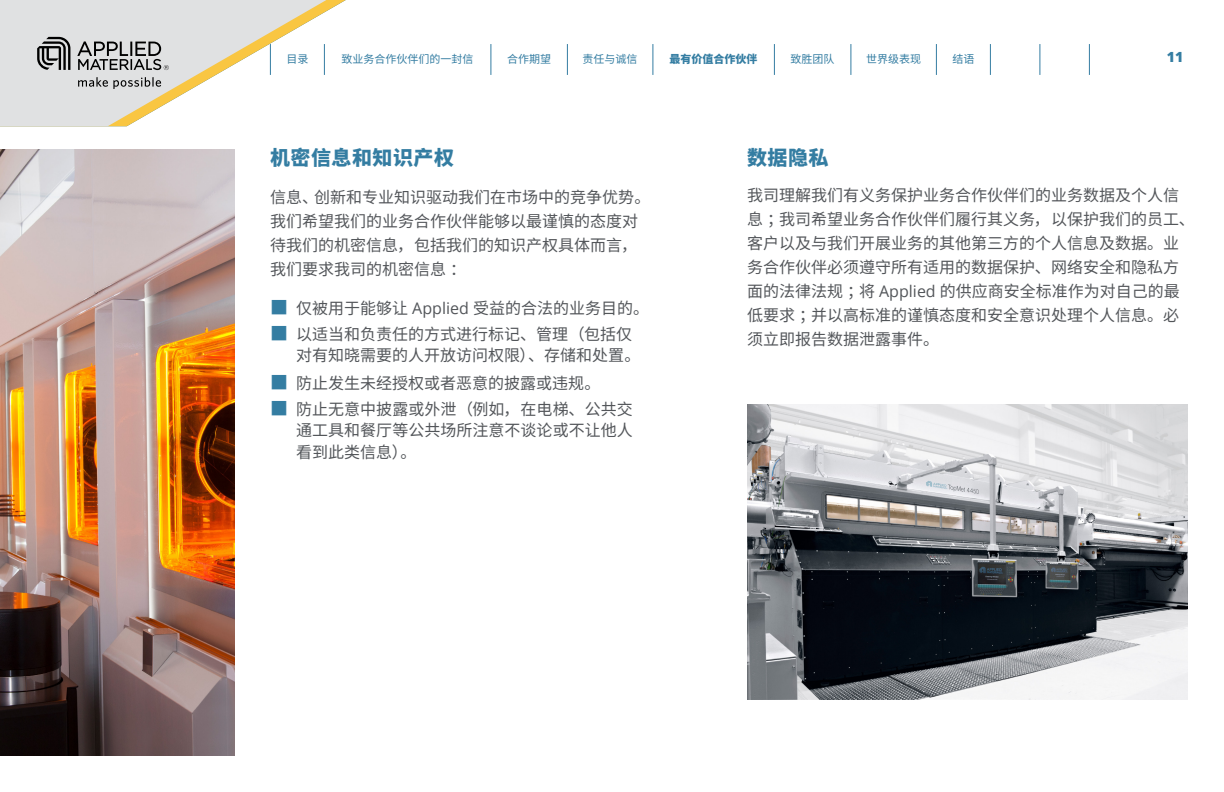
<style>
.page{position:relative;width:1224px;height:792px;background:#fff}
.page>*{position:absolute;margin:0;border:0;box-sizing:border-box;transform-origin:0 0}
.t1{font:800 20px "Source Han Sans CN";letter-spacing:.025em;color:#347da2}
.t2{font:16px/24px "Source Han Sans CN";color:#53565a}
.t3{font:800 14px "Open Sans";color:#347da2}
.t4{font:11px "Source Han Sans CN";color:#347da2}
.t5{font:800 11px "Source Han Sans CN";color:#347da2}
.s1{font-size:18px;color:#347da2}
.s2{font-family:"Open Sans"}
</style>
<div class="page">
<svg style="left:0;top:0;width:333px;height:127px;fill:#e0e1e2"></svg>
<svg style="left:78px;top:77px;width:83px;height:12px"></svg>
<svg style="left:37px;top:37px;width:33px;height:33px"></svg>
<svg style="left:77px;top:41px;width:92px;height:29px;background:#9fa0a0"></svg>
<hr style="left:270px;top:44px;width:1px;height:31px;background:#347da2">
<hr style="left:324px;top:44px;width:1px;height:31px;background:#347da2">
<hr style="left:491px;top:44px;width:1px;height:31px;background:#347da2">
<hr style="left:567px;top:44px;width:1px;height:31px;background:#347da2">
<hr style="left:653px;top:44px;width:1px;height:31px;background:#347da2">
<hr style="left:774px;top:44px;width:1px;height:31px;background:#347da2">
<hr style="left:851px;top:44px;width:1px;height:31px;background:#347da2">
<hr style="left:936px;top:44px;width:1px;height:31px;background:#347da2">
<hr style="left:990px;top:44px;width:1px;height:31px;background:#347da2">
<hr style="left:1040px;top:44px;width:1px;height:31px;background:#347da2">
<hr style="left:1089px;top:44px;width:1px;height:31px;background:#347da2">
<img style="left:0;top:150px;width:234px;height:606px">
<img style="left:747px;top:405px;width:441px;height:295px">
<p class="t4" style="left:286px;top:53px;width:23px">目录</p>
<p class="t4" style="left:342px;top:53px;width:133px">致业务合作伙伴们的一封信</p>
<p class="t4" style="left:507px;top:53px;width:46px">合作期望</p>
<p class="t4" style="left:583px;top:53px;width:56px">责任与诚信</p>
<p class="t5" style="left:670px;top:53px;width:89px">最有价值合作伙伴</p>
<p class="t4" style="left:791px;top:53px;width:45px">致胜团队</p>
<p class="t4" style="left:866px;top:53px;width:56px">世界级表现</p>
<p class="t4" style="left:952px;top:53px;width:23px">结语</p>
<p class="t3" style="left:1167px;top:46px;width:18px">11</p>
<p class="t1" style="left:270px;top:146px;width:186px">机密信息和知识产权</p>
<p class="t2" style="left:270px;top:186px;width:382px">信息、创新和专业知识驱动我们在市场中的竞争优势。我们希望我们的业务合作伙伴能够以最谨慎的态度对待我们的机密信息，包括我们的知识产权具体而言，我们要求我司的机密信息：</p>
<p class="t2" style="left:270px;top:296px;width:381px"><span class="s1">■</span> 仅被用于能够让 <span class="s2">Applied</span> 受益的合法的业务目的。</p>
<p class="t2" style="left:296px;top:324px;width:346px;line-height:21px;text-indent:-26px"><span class="s1">■</span> 以适当和负责任的方式进行标记、管理（包括仅对有知晓需要的人开放访问权限）、存储和处置。</p>
<p class="t2" style="left:270px;top:371px;width:332px"><span class="s1">■</span> 防止发生未经授权或者恶意的披露或违规。</p>
<p class="t2" style="left:296px;top:399px;width:338px;line-height:21.5px;text-align:justify;text-indent:-26px"><span class="s1">■</span> 防止无意中披露或外泄（例如，在电梯、公共交通工具和餐厅等公共场所注意不谈论或不让他人看到此类信息）。</p>
<p class="t1" style="left:747px;top:146px;width:83px">数据隐私</p>
<p class="t2" style="left:747px;top:183px;width:449px">我司理解我们有义务保护业务合作伙伴们的业务数据及个人信息；我司希望业务合作伙伴们履行其义务，以保护我们的员工、客户以及与我们开展业务的其他第三方的个人信息及数据。业务合作伙伴必须遵守所有适用的数据保护、网络安全和隐私方面的法律法规；将 <span class="s2">Applied</span> 的供应商安全标准作为对自己的最低要求；并以高标准的谨慎态度和安全意识处理个人信息。必须立即报告数据泄露事件。</p>
</div>
